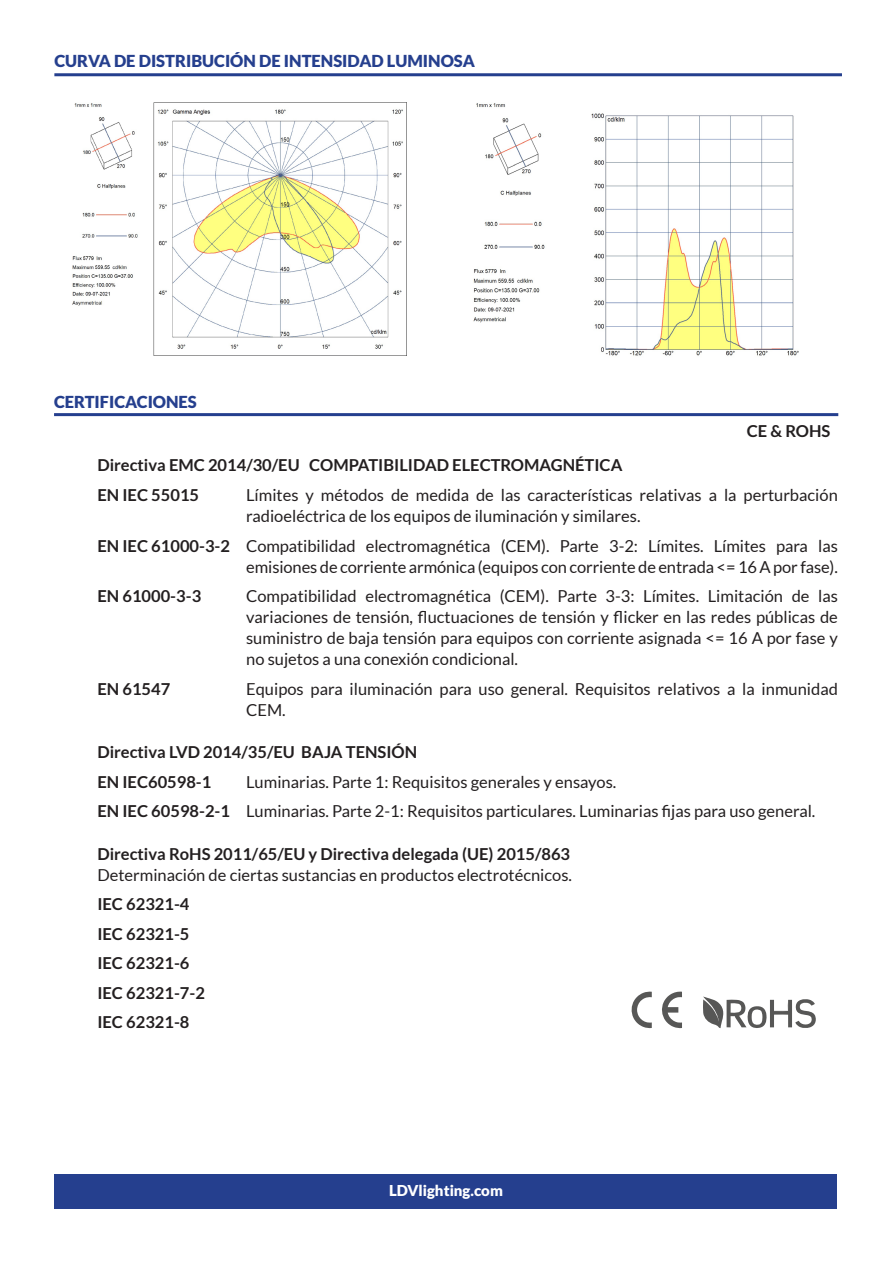
<style>
.page{position:relative;width:893px;height:1263px;background:#fff}
.page>*{position:absolute;margin:0;border:0;box-sizing:border-box;transform-origin:0 0}
.t1{font:16.5px/21px "Lato";color:#231f20}
.t2{font:700 16.5px/29.5px "Lato";color:#231f20}
.t3{font:900 16.5px "Lato";color:#253f8e}
.t4{font:900 15px "Lato";color:#fff}
.s1{font-weight:700}
</style>
<div class="page">
<hr style="left:54px;top:73px;width:788px;height:3px;background:#253f8e">
<img style="left:72px;top:102px;width:335px;height:253px">
<img style="left:473px;top:103px;width:326px;height:253px">
<div style="left:55px;top:1174px;width:782px;height:34px;background:#253f8e"></div>
<hr style="left:54px;top:413px;width:784px;height:3px;background:#253f8e">
<svg style="left:662px;top:991px;width:20px;height:37px"></svg>
<svg style="left:632px;top:991px;width:20px;height:37px"></svg>
<svg style="left:703px;top:996px;width:113px;height:32px"></svg>
<p class="t3" style="left:54px;top:52px;width:422px">CURVA DE DISTRIBUCIÓN DE INTENSIDAD LUMINOSA</p>
<p class="t3" style="left:54px;top:392px;width:144px">CERTIFICACIONES</p>
<p class="t2" style="left:747px;top:416px;width:85px">CE &amp; ROHS</p>
<p class="t2" style="left:97px;top:450px;width:527px">Directiva EMC 2014/30/EU COMPATIBILIDAD ELECTROMAGNÉTICA<br>EN IEC 55015</p>
<p class="t1" style="left:246px;top:484px;width:593px">Límites y métodos de medida de las características relativas a la perturbación radioeléctrica de los equipos de iluminación y similares.</p>
<p class="t1" style="left:97px;top:535px;width:742px;text-align:right"><span class="s1">EN IEC 61000-3-2</span> Compatibilidad electromagnética (CEM). Parte 3-2: Límites. Límites para las emisiones de corriente armónica (equipos con corriente de entrada &lt;= 16 A por fase).</p>
<p class="t2" style="left:97px;top:581px;width:105px">EN 61000-3-3</p>
<p class="t1" style="left:246px;top:585px;width:593px;text-align:justify">Compatibilidad electromagnética (CEM). Parte 3-3: Límites. Limitación de las variaciones de tensión, fluctuaciones de tensión y flicker en las redes públicas de suministro de baja tensión para equipos con corriente asignada &lt;= 16 A por fase y no sujetos a una conexión condicional.</p>
<p class="t2" style="left:97px;top:673px;width:74px">EN 61547</p>
<p class="t1" style="left:246px;top:678px;width:593px">Equipos para iluminación para uso general. Requisitos relativos a la inmunidad<br>CEM.</p>
<p class="t2" style="left:97px;top:737px;width:321px">Directiva LVD 2014/35/EU BAJA TENSIÓN<br>EN IEC60598-1</p>
<p class="t1" style="left:97px;top:767px;width:720px;line-height:29.5px;text-indent:149px">Luminarias. Parte 1: Requisitos generales y ensayos.<br><span class="s1">EN IEC 60598-2-1</span> Luminarias. Parte 2-1: Requisitos particulares. Luminarias fijas para uso general.</p>
<p class="t2" style="left:97px;top:838px;width:474px">Directiva RoHS 2011/65/EU y Directiva delegada (UE) 2015/863</p>
<p class="t1" style="left:97px;top:864px;width:476px">Determinación de ciertas sustancias en productos electrotécnicos.</p>
<p class="t2" style="left:97px;top:889px;width:109px">IEC 62321-4<br>IEC 62321-5<br>IEC 62321-6<br>IEC 62321-7-2<br>IEC 62321-8</p>
<p class="t4" style="left:389px;top:1181px;width:115px">LDVlighting.com</p>
</div>
